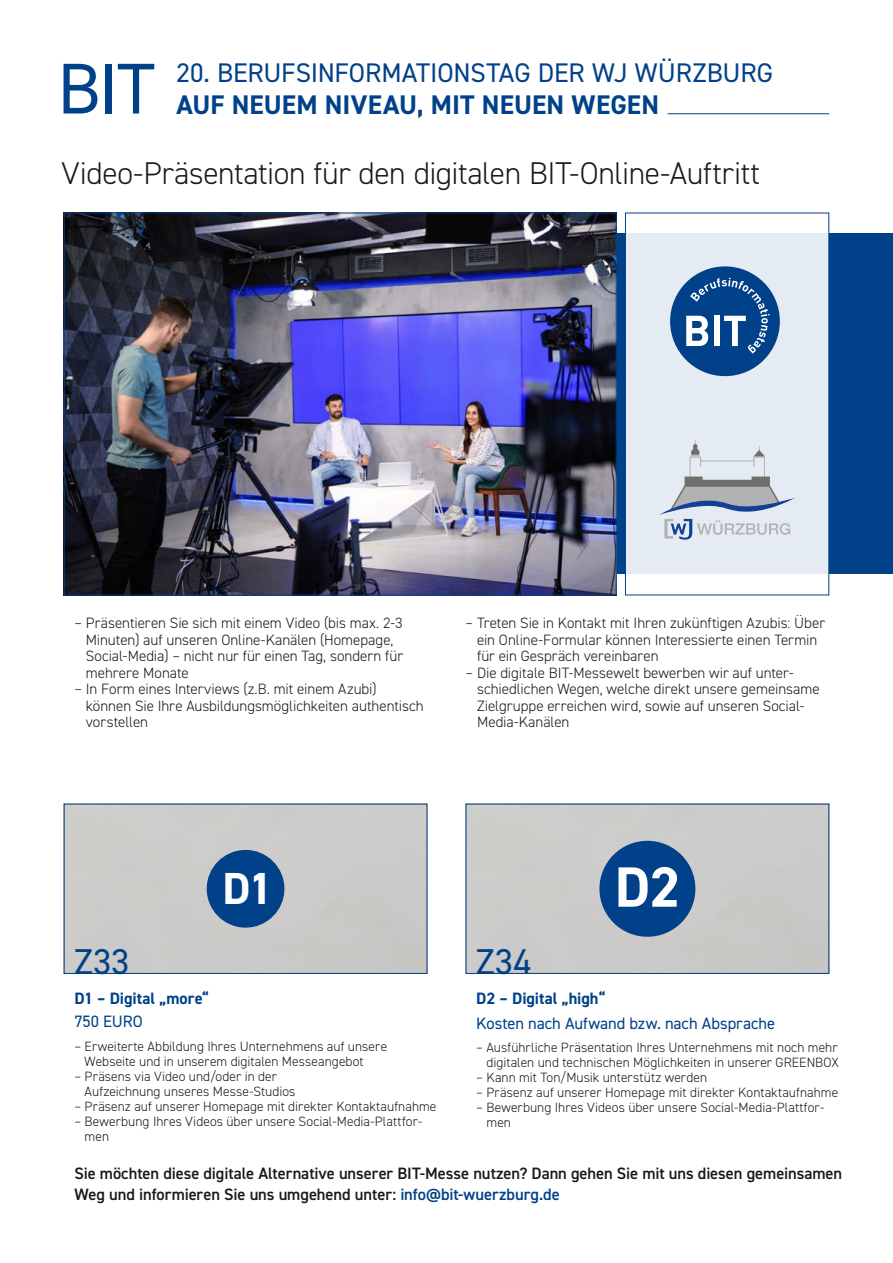
<style>
.page{position:relative;width:893px;height:1263px;background:#fff}
.page>*{position:absolute;margin:0;border:0;box-sizing:border-box;transform-origin:0 0}
.t1{font:72px "DIN2014";color:#004189}
.t2{font:700 57px "DIN2014";color:#fff}
.t3{font:700 45px "DIN2014";color:#fff}
.t4{font:36px "DIN2014";color:#004189}
.t5{font:300 31.5px "DIN2014";letter-spacing:-.015em;color:#1a1a18}
.t6{font:27px "DIN2014";letter-spacing:-.005em;color:#004189}
.t7{font:700 27px "DIN2014";letter-spacing:.005em;color:#004189}
.t8{font:600 16.5px/21px "DIN2014";letter-spacing:-.005em;color:#1a1a18}
.t9{font:16.5px "DIN2014";color:#004189}
.t10{font:700 16.5px "DIN2014";letter-spacing:-.005em;color:#004189}
.t11{font:300 15px/16.5px "DIN2014";letter-spacing:-.005em;color:#1a1a18}
.t12{font:300 13.5px/15px "DIN2014";letter-spacing:.005em;color:#1a1a18}
.s1{color:#004189}
</style>
<div class="page">
<div style="left:574px;top:234px;width:319px;height:340px;background:#004189"></div>
<img style="left:66px;top:215px;width:549px;height:378px">
<hr style="left:668px;top:113px;width:161px;height:1px;background:#004189">
<div style="left:627px;top:233px;width:200px;height:341px;background:#e5ebf2"></div>
<div style="left:625px;top:213px;width:204px;height:382px;border:1px solid #004189"></div>
<div style="left:670px;top:266px;width:110px;height:110px;background:#004189;border-radius:50%"></div>
<svg style="left:686px;top:278px;width:84px;height:76px"></svg>
<div style="left:66px;top:806px;width:359px;height:166px;background:#cccbc9"></div>
<div style="left:64px;top:804px;width:363px;height:170px;border:1px solid #004189"></div>
<div style="left:468px;top:806px;width:359px;height:166px;background:#cccbc9"></div>
<div style="left:466px;top:804px;width:363px;height:170px;border:1px solid #004189"></div>
<div style="left:207px;top:851px;width:77px;height:76px;background:#004189;border-radius:50%"></div>
<div style="left:207px;top:850px;width:77px;height:78px;border:1px solid #004189;border-radius:50%"></div>
<div style="left:600px;top:842px;width:94px;height:94px;background:#004189;border-radius:50%"></div>
<div style="left:599px;top:841px;width:96px;height:96px;border:2px solid #004189;border-radius:50%"></div>
<svg style="left:659px;top:440px;width:136px;height:100px;background:#c9cfd9"></svg>
<h1 class="t1" style="left:57px;top:44px;width:99px">BIT</h1>
<h3 class="t6" style="left:176px;top:55px;width:598px">20. BERUFSINFORMATIONSTAG DER WJ WÜRZBURG</h3>
<h3 class="t7" style="left:176px;top:87px;width:484px">AUF NEUEM NIVEAU, MIT NEUEN WEGEN</h3>
<h3 class="t5" style="left:62px;top:154px;width:700px">Video-Präsentation für den digitalen BIT-Online-Auftritt</h3>
<p class="t11" style="left:86px;top:615px;width:319px;text-indent:-11px">– Präsentieren Sie sich mit einem Video (bis max. 2-3<br>Minuten) auf unseren Online-Kanälen (Homepage, Social-Media) – nicht nur für einen Tag, sondern für mehrere Monate</p>
<p class="t11" style="left:86px;top:681px;width:339px;text-indent:-11px">– In Form eines Interviews (z.B. mit einem Azubi) können Sie Ihre Ausbildungsmöglichkeiten authentisch vorstellen</p>
<p class="t11" style="left:477px;top:615px;width:350px;text-indent:-11px">– Treten Sie in Kontakt mit Ihren zukünftigen Azubis: Über ein Online-Formular können Interessierte einen Termin für ein Gespräch vereinbaren</p>
<p class="t11" style="left:477px;top:664px;width:344px;text-indent:-11px">– Die digitale BIT-Messewelt bewerben wir auf unter&shy;schiedlichen Wegen, welche direkt unsere gemeinsame Zielgruppe erreichen wird, sowie auf unseren Social-Media-Kanälen</p>
<h3 class="t3" style="left:223px;top:859px;width:52px">D1</h3>
<h2 class="t2" style="left:615px;top:849px;width:67px">D2</h2>
<h3 class="t4" style="left:74px;top:939px;width:56px">Z33</h3>
<h3 class="t4" style="left:476px;top:939px;width:57px">Z34</h3>
<p class="t10" style="left:74px;top:987px;width:136px">D1 – Digital „more“</p>
<p class="t9" style="left:74px;top:1011px;width:70px">750 EURO</p>
<p class="t12" style="left:85px;top:1038px;width:304px;text-indent:-10px">– Erweiterte Abbildung Ihres Unternehmens auf unsere<br>Webseite und in unserem digitalen Messeangebot</p>
<p class="t12" style="left:85px;top:1068px;width:212px;text-indent:-10px">– Präsens via Video und/oder in der<br>Aufzeichnung unseres Messe-Studios</p>
<p class="t12" style="left:74px;top:1098px;width:364px">– Präsenz auf unserer Homepage mit direkter Kontaktaufnahme</p>
<p class="t12" style="left:85px;top:1113px;width:339px;text-indent:-10px">– Bewerbung Ihres Videos über unsere Social-Media-Plattfor&shy;men</p>
<p class="t10" style="left:476px;top:987px;width:131px">D2 – Digital „high“</p>
<p class="t9" style="left:476px;top:1013px;width:300px">Kosten nach Aufwand bzw. nach Absprache</p>
<p class="t12" style="left:476px;top:1040px;width:364px;text-align:right">– Ausführliche Präsentation Ihres Unternehmens mit noch mehr digitalen und technischen Möglichkeiten in unserer GREENBOX</p>
<p class="t12" style="left:476px;top:1070px;width:232px">– Kann mit Ton/Musik unterstütz werden</p>
<p class="t12" style="left:476px;top:1085px;width:364px">– Präsenz auf unserer Homepage mit direkter Kontaktaufnahme</p>
<p class="t12" style="left:486px;top:1100px;width:339px;text-indent:-10px">– Bewerbung Ihres Videos über unsere Social-Media-Plattfor&shy;men</p>
<p class="t8" style="left:74px;top:1162px;width:769px">Sie möchten diese digitale Alternative unserer BIT-Messe nutzen? Dann gehen Sie mit uns diesen gemeinsamen<br>Weg und informieren Sie uns umgehend unter: <span class="s1">info@bit-wuerzburg.de</span></p>
</div>
